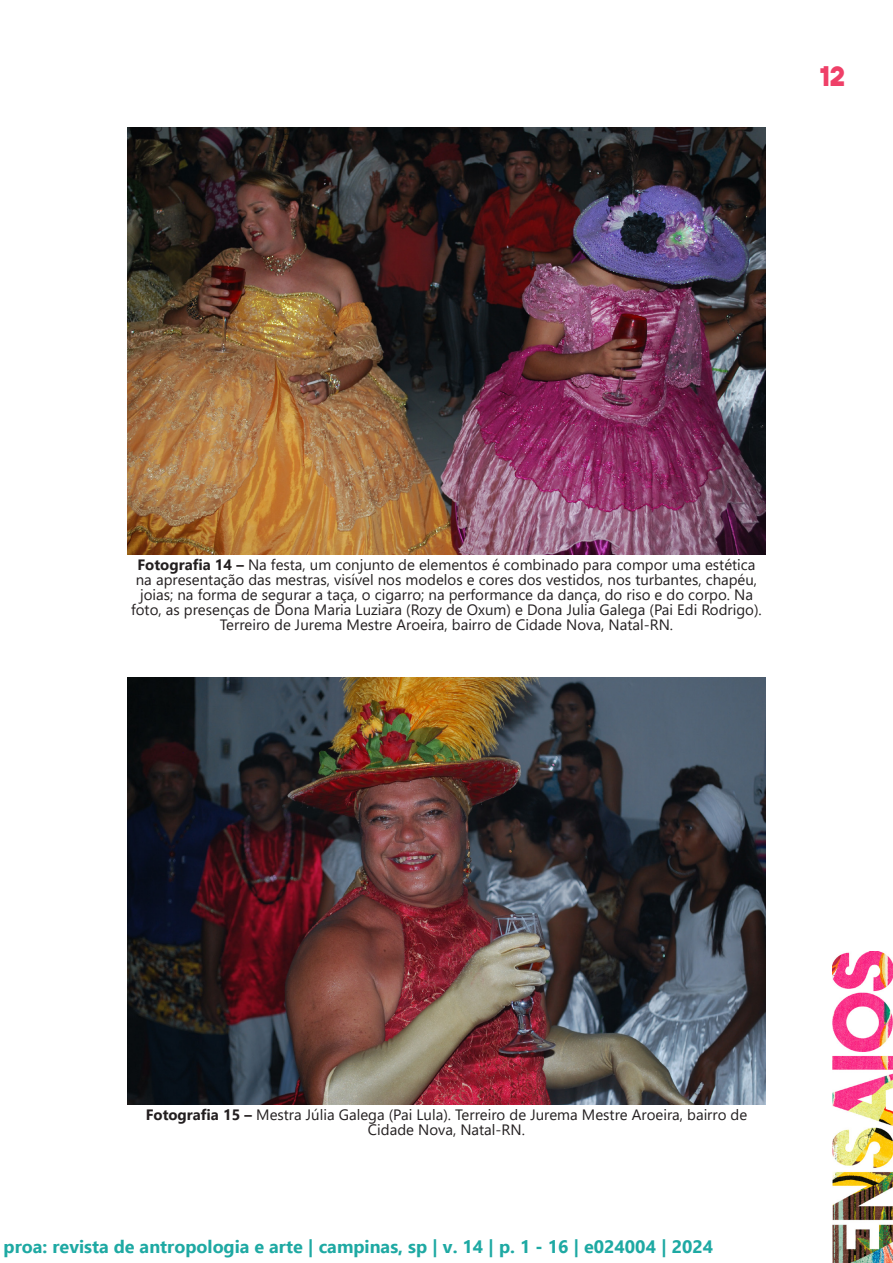
<style>
.page{position:relative;width:893px;height:1263px;background:#fff}
.page>*{position:absolute;margin:0;border:0;box-sizing:border-box;transform-origin:0 0}
.t1{font:700 27px "The Bold Font";color:#ef4068}
.t2{font:700 18px "Ebrima";color:#1ea9a3}
.t3{font:15px/15px "Segoe UI";color:#231f20;text-align:center}
.s1{font-weight:700}
</style>
<div class="page">
<img style="left:832px;top:951px;width:61px;height:312px">
<img style="left:128px;top:128px;width:637px;height:426px">
<img style="left:128px;top:677px;width:637px;height:427px">
<h1 class="t1" style="left:819px;top:59px;width:28px">12</h1>
<p class="t3" style="left:131px;top:555px;width:632px"><span class="s1">Fotografia 14 –</span> Na festa, um conjunto de elementos é combinado para compor uma estética na apresentação das mestras, visível nos modelos e cores dos vestidos, nos turbantes, chapéu, joias; na forma de segurar a taça, o cigarro; na performance da dança, do riso e do corpo. Na foto, as presenças de Dona Maria Luziara (Rozy de Oxum) e Dona Julia Galega (Pai Edi Rodrigo).<br>Terreiro de Jurema Mestre Aroeira, bairro de Cidade Nova, Natal-RN.</p>
<p class="t3" style="left:146px;top:1105px;width:603px"><span class="s1">Fotografia 15 –</span> Mestra Júlia Galega (Pai Lula). Terreiro de Jurema Mestre Aroeira, bairro de<br>Cidade Nova, Natal-RN.</p>
<p class="t2" style="left:4px;top:1232px;width:711px">proa: revista de antropologia e arte | campinas, sp | v. 14 | p. 1 - 16 | e024004 | 2024</p>
</div>
